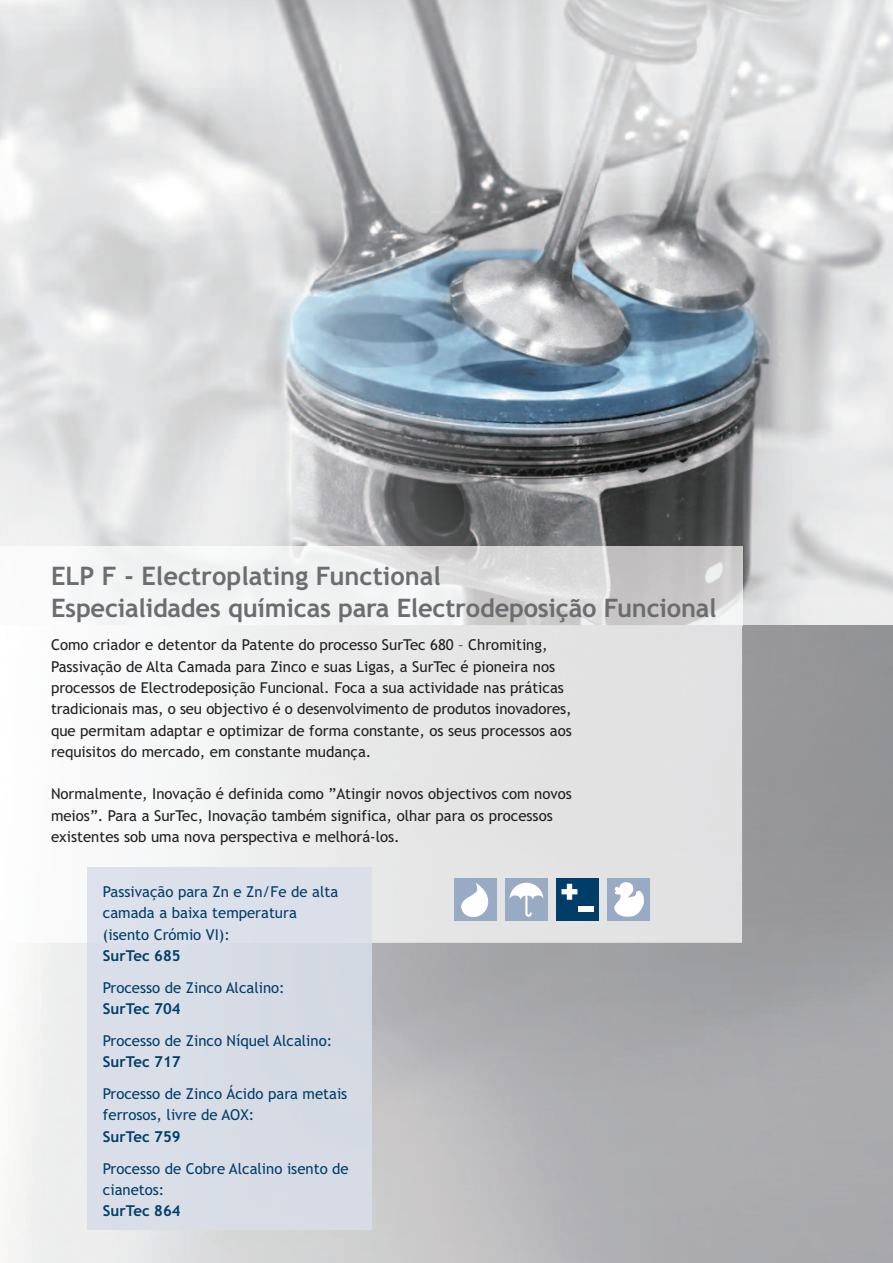
<style>
.page{position:relative;width:893px;height:1263px;background:#fff}
.page>*{position:absolute;margin:0;border:0;box-sizing:border-box;transform-origin:0 0}
.t1{font:700 25.5px/32px "Trebuchet MS";letter-spacing:-.01em;color:#6c6d70}
.t2{font:15px/21.3px "Trebuchet MS";color:#231f20}
.t3{font:15px/21.3px "Trebuchet MS";color:#003e69}
.t4{font:700 15px "Trebuchet MS";color:#003e69}
</style>
<div class="page">
<img style="left:0;top:0;width:893px;height:1263px">
<img style="left:0;top:547px;width:742px;height:396px">
<div style="left:454px;top:878px;width:43px;height:43px;background:#99aac4"></div>
<svg style="left:461px;top:883px;width:27px;height:34px"></svg>
<div style="left:505px;top:878px;width:43px;height:43px;background:#99aac4"></div>
<svg style="left:509px;top:883px;width:35px;height:34px"></svg>
<div style="left:556px;top:878px;width:43px;height:43px;background:#003e69"></div>
<svg style="left:561px;top:884px;width:16px;height:16px"></svg>
<div style="left:578px;top:906px;width:16px;height:5px;background:#fff"></div>
<div style="left:607px;top:878px;width:43px;height:43px;background:#99aac4"></div>
<svg style="left:614px;top:882px;width:30px;height:35px"></svg>
<div style="left:88px;top:868px;width:284px;height:361px;background:#d8dde7"></div>
<h1 class="t1" style="left:51px;top:561px;width:667px">ELP F - Electroplating Functional<br>Especialidades químicas para Electrodeposição Funcional</h1>
<p class="t2" style="left:51px;top:635px;width:522px">Como criador e detentor da Patente do processo SurTec 680 – Chromiting, Passivação de Alta Camada para Zinco e suas Ligas, a SurTec é pioneira nos processos de Electrodeposição Funcional. Foca a sua actividade nas práticas tradicionais mas, o seu objectivo é o desenvolvimento de produtos inovadores, que permitam adaptar e optimizar de forma constante, os seus processos aos requisitos do mercado, em constante mudança.</p>
<p class="t2" style="left:51px;top:783px;width:522px">Normalmente, Inovação é definida como ”Atingir novos objectivos com novos meios”. Para a SurTec, Inovação também significa, olhar para os processos existentes sob uma nova perspectiva e melhorá-los.</p>
<p class="t3" style="left:103px;top:881px;width:237px">Passivação para Zn e Zn/Fe de alta camada a baixa temperatura (isento Crómio VI):</p>
<p class="t4" style="left:103px;top:947px;width:79px">SurTec 685</p>
<p class="t3" style="left:103px;top:977px;width:183px">Processo de Zinco Alcalino:</p>
<p class="t4" style="left:103px;top:1000px;width:79px">SurTec 704</p>
<p class="t3" style="left:103px;top:1030px;width:231px">Processo de Zinco Níquel Alcalino:</p>
<p class="t4" style="left:103px;top:1053px;width:79px">SurTec 717</p>
<p class="t3" style="left:103px;top:1083px;width:246px">Processo de Zinco Ácido para metais ferrosos, livre de AOX:</p>
<p class="t4" style="left:103px;top:1128px;width:79px">SurTec 759</p>
<p class="t3" style="left:103px;top:1158px;width:247px">Processo de Cobre Alcalino isento de cianetos:</p>
<p class="t4" style="left:103px;top:1202px;width:79px">SurTec 864</p>
</div>
